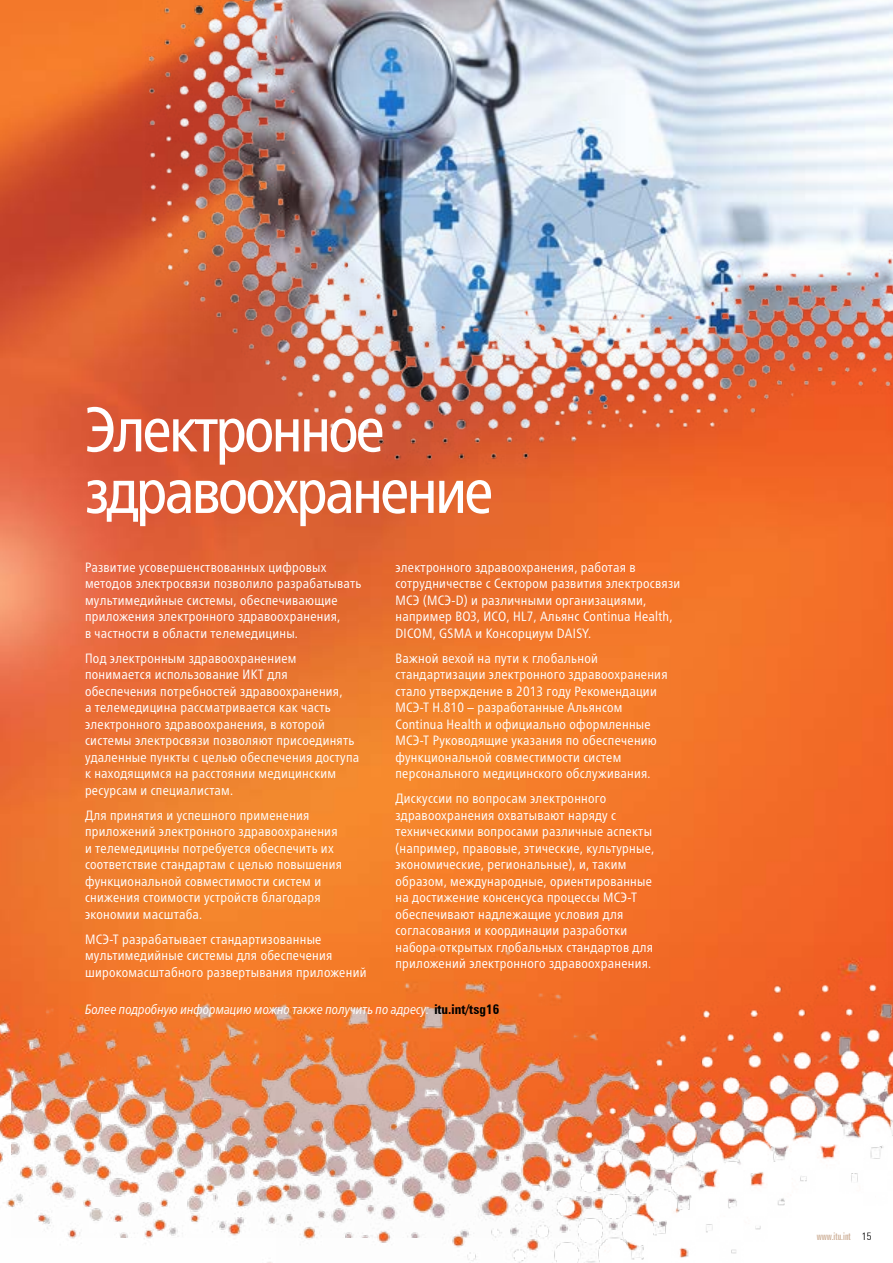
<style>
.page{position:relative;width:893px;height:1263px;background:#fff}
.page>*{position:absolute;margin:0;border:0;box-sizing:border-box;transform-origin:0 0}
.t1{font:condensed 63px/61.5px "Frutiger Neue LTW1 G";letter-spacing:-.05em;color:#fff}
.t2{font:condensed 13.5px/16.5px "Frutiger Neue LTW1 G";letter-spacing:.02em;color:#fff}
.t3{font:italic condensed 13.5px "Frutiger Neue LTW1 G";color:#fff}
.t4{font:extra-condensed 10.5px "Zurich BT";color:#cdaf97}
.s1{font-family:"Zurich BT";font-weight:700;font-style:normal;color:#000}
.s2{font-weight:300;font-stretch:condensed;color:#000}
</style>
<div class="page">
<img style="left:0;top:0;width:893px;height:1263px">
<img style="left:146px;top:0;width:747px;height:476px">
<img style="left:276px;top:943px;width:617px;height:320px">
<h1 class="t1" style="left:85px;top:398px;width:410px">Электронное здравоохранение</h1>
<p class="t2" style="left:85px;top:559px;width:278px">Развитие усовершенствованных цифровых методов электросвязи позволило разрабатывать мультимедийные системы, обеспечивающие приложения электронного здравоохранения,<br>в частности в области телемедицины.</p>
<p class="t2" style="left:85px;top:650px;width:276px">Под электронным здравоохранением понимается использование ИКТ для обеспечения потребностей здравоохранения,<br>а телемедицина рассматривается как часть электронного здравоохранения, в которой системы электросвязи позволяют присоединять удаленные пункты с целью обеспечения доступа к находящимся на расстоянии медицинским ресурсам и специалистам.</p>
<p class="t2" style="left:85px;top:807px;width:259px">Для принятия и успешного применения приложений электронного здравоохранения и телемедицины потребуется обеспечить их соответствие стандартам с целью повышения функциональной совместимости систем и снижения стоимости устройств благодаря экономии масштаба.</p>
<p class="t2" style="left:85px;top:931px;width:283px">МСЭ-Т разрабатывает стандартизованные мультимедийные системы для обеспечения широкомасштабного развертывания приложений</p>
<p class="t2" style="left:395px;top:559px;width:286px">электронного здравоохранения, работая в сотрудничестве с Сектором развития электросвязи МСЭ (МСЭ-D) и различными организациями, например ВОЗ, ИСО, HL7, Альянс Continua Health, DICOM, GSMA и Консорциум DAISY.</p>
<p class="t2" style="left:395px;top:650px;width:274px">Важной вехой на пути к глобальной стандартизации электронного здравоохранения стало утверждение в 2013 году Рекомендации МСЭ-T H.810 – разработанные Альянсом Continua Health и официально оформленные МСЭ-Т Руководящие указания по обеспечению функциональной совместимости систем персонального медицинского обслуживания.</p>
<p class="t2" style="left:395px;top:790px;width:260px">Дискуссии по вопросам электронного здравоохранения охватывают наряду с техническими вопросами различные аспекты (например, правовые, этические, культурные, экономические, региональные), и, таким образом, международные, ориентированные на достижение консенсуса процессы МСЭ-Т обеспечивают надлежащие условия для согласования и координации разработки набора открытых глобальных стандартов для приложений электронного здравоохранения.</p>
<p class="t3" style="left:85px;top:1002px;width:416px">Более подробную информацию можно также получить по адресу: <span class="s1">itu.int/tsg16</span></p>
<p class="t4" style="left:817px;top:1230px;width:56px">www.itu.int <span class="s2">15</span></p>
</div>
